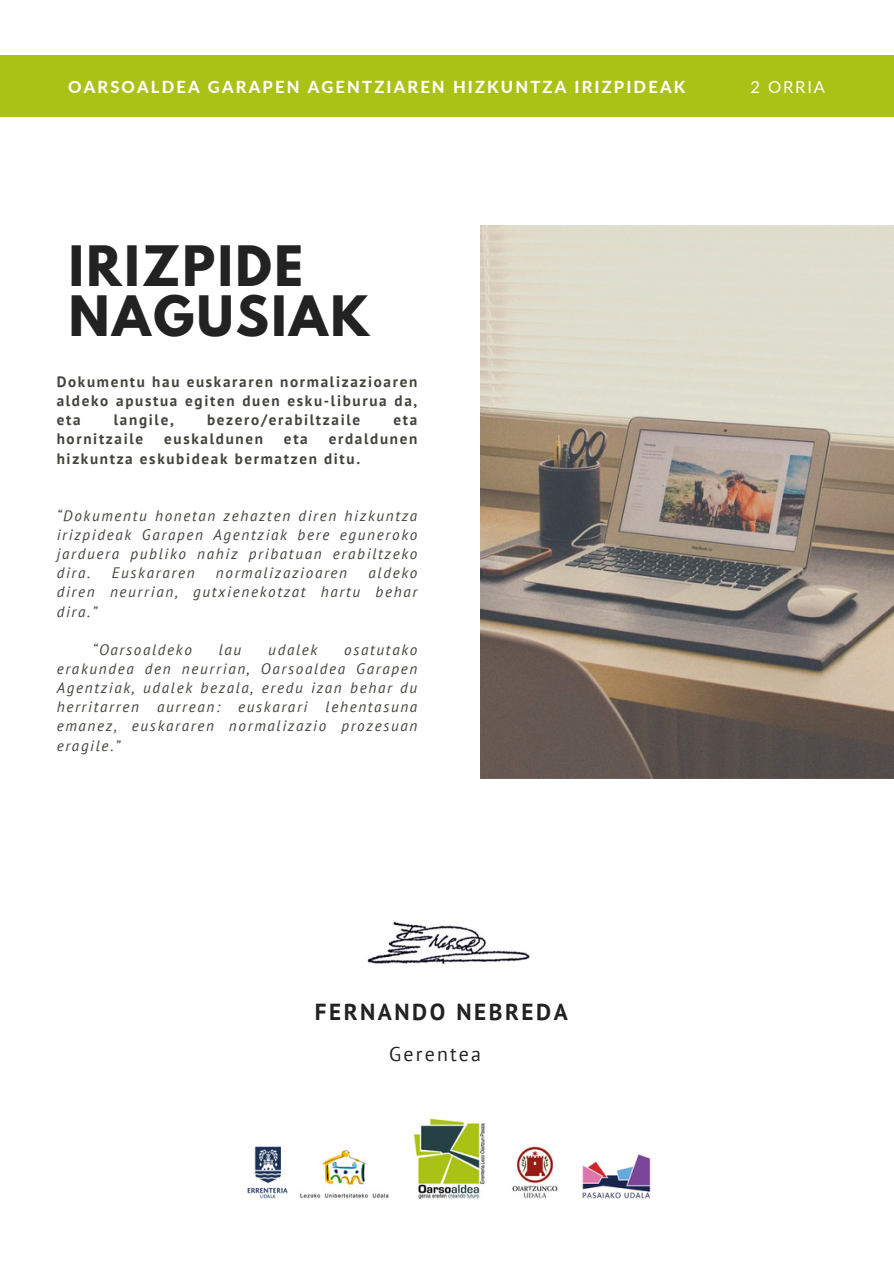
<style>
.page{position:relative;width:894px;height:1264px;background:#fff}
.page>*{position:absolute;margin:0;border:0;box-sizing:border-box;transform-origin:0 0}
.t1{font:700 49.35px/50.7px "League Spartan";letter-spacing:.05em;color:#222}
.t2{font:700 23.1px "PT Sans";letter-spacing:.11em;color:#222}
.t3{font:19.8px "PT Sans";letter-spacing:.11em;color:#222}
.t4{font:800 16.5px "Lato";letter-spacing:.13em;color:#fff}
.t5{font:16.5px "Lato";letter-spacing:.11em;color:#fff}
.t6{font:italic 15.15px/19.2px "PT Sans";letter-spacing:.11em;color:#43443e;text-align:justify}
.t7{font:700 15.15px/19.2px "PT Sans";letter-spacing:.11em;color:#43443e;text-align:justify}
</style>
<div class="page">
<div style="left:0;top:55px;width:893px;height:61px;background:#aac216"></div>
<img style="left:480px;top:226px;width:413px;height:552px">
<img style="left:367px;top:921px;width:163px;height:43px">
<img style="left:247px;top:1118px;width:404px;height:82px">
<p class="t4" style="left:68px;top:77px;width:618px">OARSOALDEA GARAPEN AGENTZIAREN HIZKUNTZA IRIZPIDEAK</p>
<p class="t5" style="left:750px;top:76px;width:76px">2 ORRIA</p>
<h1 class="t1" style="left:69px;top:247px;width:301px">IRIZPIDE<br>NAGUSIAK</h1>
<p class="t7" style="left:57px;top:372px;width:362px">Dokumentu hau euskararen normalizazioaren aldeko apustua egiten duen esku-liburua da, eta</p>
<p class="t7" style="left:114px;top:410px;width:61px">langile,</p>
<p class="t7" style="left:207px;top:410px;width:154px">bezero/erabiltzaile</p>
<p class="t7" style="left:393px;top:410px;width:25px">eta</p>
<p class="t7" style="left:57px;top:429px;width:88px">hornitzaile</p>
<p class="t7" style="left:164px;top:429px;width:100px">euskaldunen</p>
<p class="t7" style="left:284px;top:429px;width:25px">eta</p>
<p class="t7" style="left:57px;top:429px;width:362px;text-indent:272px">erdaldunen hizkuntza eskubideak bermatzen ditu.</p>
<h5 class="t6" style="left:57px;top:505px;width:362px">“Dokumentu honetan zehazten diren hizkuntza irizpideak Garapen Agentziak bere eguneroko jarduera publiko nahiz pribatuan erabiltzeko dira.</h5>
<h5 class="t6" style="left:112px;top:563px;width:84px">Euskararen</h5>
<h5 class="t6" style="left:216px;top:563px;width:133px">normalizazioaren</h5>
<h5 class="t6" style="left:57px;top:563px;width:362px;text-indent:312px">aldeko diren neurrian, gutxienekotzat hartu behar dira.”</h5>
<h4 class="t6" style="left:92px;top:639px;width:101px">“Oarsoaldeko</h4>
<h4 class="t6" style="left:219px;top:639px;width:24px">lau</h4>
<h4 class="t6" style="left:268px;top:639px;width:50px">udalek</h4>
<h4 class="t6" style="left:57px;top:639px;width:362px;text-indent:287px">osatutako erakundea den neurrian, Oarsoaldea Garapen Agentziak, udalek bezala, eredu izan behar du herritarren aurrean: euskarari lehentasuna emanez, euskararen normalizazio prozesuan eragile.”</h4>
<h6 class="t2" style="left:314px;top:996px;width:254px">FERNANDO NEBREDA</h6>
<p class="t3" style="left:389px;top:1040px;width:93px">Gerentea</p>
</div>
